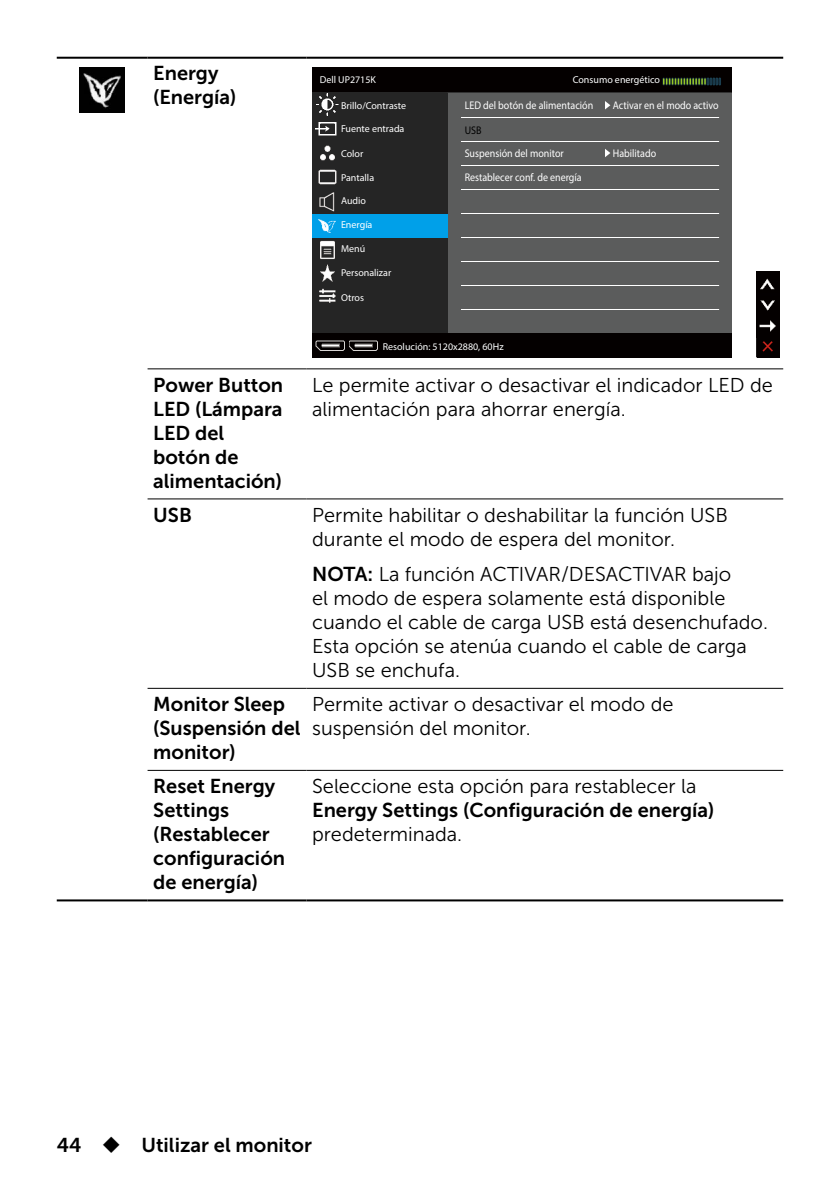
<style>
.page{position:relative;width:840px;height:1191px;background:#fff}
.page>*{position:absolute;margin:0;border:0;box-sizing:border-box;transform-origin:0 0}
.t1{font:20px/24px "Museo Sans For Dell 300";color:#000}
.t2{font:20px/24px "Museo Sans For Dell 700";color:#000}
.t3{font:11px/23.4px "Museo Sans For Dell 500";color:#fff;scale:.9 1}
.t4{font:11px "Museo Sans For Dell 500";color:#000;scale:.9 1}
.t5{font:10px "Museo Sans For Dell 500";color:#fff}
.s1{font-family:"Museo Sans For Dell 700"}
</style>
<div class="page">
<hr style="left:147px;top:368px;width:159px;height:1px;background:#000">
<hr style="left:306px;top:368px;width:476px;height:1px;background:#000">
<hr style="left:147px;top:498px;width:159px;height:1px;background:#000">
<hr style="left:306px;top:498px;width:476px;height:1px;background:#000">
<hr style="left:147px;top:688px;width:159px;height:1px;background:#000">
<hr style="left:306px;top:688px;width:476px;height:1px;background:#000">
<hr style="left:147px;top:770px;width:159px;height:1px;background:#000">
<hr style="left:306px;top:770px;width:476px;height:1px;background:#000">
<hr style="left:57px;top:57px;width:90px;height:2px;background:#000">
<hr style="left:147px;top:57px;width:159px;height:2px;background:#000">
<hr style="left:306px;top:57px;width:476px;height:2px;background:#000">
<hr style="left:57px;top:899px;width:90px;height:2px;background:#000">
<hr style="left:147px;top:899px;width:159px;height:2px;background:#000">
<hr style="left:306px;top:899px;width:476px;height:2px;background:#000">
<img style="left:79px;top:67px;width:46px;height:46px">
<div style="left:312px;top:67px;width:419px;height:290px;background:#040000"></div>
<div style="left:312px;top:93px;width:419px;height:240px;background:#252525"></div>
<div style="left:447px;top:93px;width:284px;height:240px;background:#5b5c5c"></div>
<div style="left:312px;top:214px;width:135px;height:23px;background:#00a0e9"></div>
<img style="left:315px;top:93px;width:23px;height:68px">
<img style="left:318px;top:169px;width:19px;height:16px">
<img style="left:314px;top:237px;width:26px;height:1px">
<img style="left:318px;top:219px;width:18px;height:14px">
<img style="left:319px;top:240px;width:17px;height:63px">
<img style="left:662px;top:77px;width:59px;height:8px">
<svg style="left:756px;top:271px;width:23px;height:1px"></svg>
<img style="left:756px;top:272px;width:23px;height:43px">
<svg style="left:756px;top:294px;width:23px;height:1px"></svg>
<img style="left:756px;top:317px;width:23px;height:40px">
<img style="left:756px;top:315px;width:23px;height:2px">
<img style="left:756px;top:335px;width:23px;height:3px">
<img style="left:319px;top:192px;width:16px;height:20px">
<img style="left:315px;top:340px;width:63px;height:11px">
<img style="left:346px;top:340px;width:2px;height:11px">
<hr style="left:461px;top:117px;width:257px;height:1px;background:#fff">
<hr style="left:461px;top:141px;width:257px;height:1px;background:#fff">
<hr style="left:461px;top:165px;width:257px;height:1px;background:#fff">
<hr style="left:461px;top:213px;width:257px;height:1px;background:#fff">
<hr style="left:461px;top:189px;width:257px;height:1px;background:#fff">
<hr style="left:461px;top:237px;width:257px;height:1px;background:#fff">
<hr style="left:461px;top:261px;width:257px;height:1px;background:#fff">
<hr style="left:461px;top:285px;width:257px;height:1px;background:#fff">
<hr style="left:461px;top:309px;width:257px;height:1px;background:#fff">
<svg style="left:605px;top:149px;width:5px;height:8px"></svg>
<svg style="left:605px;top:101px;width:5px;height:8px"></svg>
<p class="t2" style="left:153px;top:61px;width:85px">Energy (Energía)</p>
<p class="t5" style="left:319px;top:74px;width:58px">Dell UP2715K</p>
<p class="t5" style="left:341px;top:100px;width:66px">Brillo/Contraste</p>
<p class="t5" style="left:341px;top:123px;width:65px">Fuente entrada</p>
<p class="t5" style="left:341px;top:147px;width:24px">Color</p>
<p class="t5" style="left:341px;top:172px;width:35px">Pantalla</p>
<p class="t5" style="left:341px;top:195px;width:26px">Audio</p>
<p class="t5" style="left:341px;top:219px;width:33px">Energía</p>
<p class="t5" style="left:341px;top:242px;width:26px">Menú</p>
<p class="t5" style="left:341px;top:266px;width:52px">Personalizar</p>
<p class="t5" style="left:341px;top:291px;width:24px">Otros</p>
<p class="t5" style="left:572px;top:74px;width:89px">Consumo energético</p>
<p class="t3" style="left:464px;top:94px;width:144px">LED del botón de alimentación</p>
<p class="t3" style="left:464px;top:141px;width:131px">Suspensión del monitor<br>Restablecer conf. de energía</p>
<p class="t4" style="left:464px;top:123px;width:20px">USB</p>
<p class="t3" style="left:612px;top:94px;width:119px">Activar en el modo activo</p>
<p class="t3" style="left:612px;top:142px;width:50px">Habilitado</p>
<p class="t5" style="left:382px;top:340px;width:122px">Resolución: 5120x2880, 60Hz</p>
<p class="t2" style="left:153px;top:372px;width:131px">Power Button<br>LED (Lámpara<br>LED del botón de alimentación)</p>
<p class="t1" style="left:312px;top:373px;width:462px">Le permite activar o desactivar el indicador LED de alimentación para ahorrar energía.</p>
<p class="t2" style="left:153px;top:502px;width:40px">USB</p>
<p class="t1" style="left:312px;top:503px;width:417px">Permite habilitar o deshabilitar la función USB durante el modo de espera del monitor.</p>
<p class="t1" style="left:312px;top:562px;width:457px"><span class="s1">NOTA:</span> La función ACTIVAR/DESACTIVAR bajo<br>el modo de espera solamente está disponible cuando el cable de carga USB está desenchufado.<br>Esta opción se atenúa cuando el cable de carga USB se enchufa.</p>
<p class="t2" style="left:153px;top:692px;width:149px">Monitor Sleep (Suspensión del monitor)</p>
<p class="t1" style="left:312px;top:692px;width:362px">Permite activar o desactivar el modo de suspensión del monitor.</p>
<p class="t2" style="left:153px;top:774px;width:133px">Reset Energy<br>Settings (Restablecer configuración de energía)</p>
<p class="t1" style="left:312px;top:774px;width:385px">Seleccione esta opción para restablecer la</p>
<p class="t2" style="left:312px;top:798px;width:403px">Energy Settings (Configuración de energía)</p>
<p class="t1" style="left:312px;top:822px;width:151px">predeterminada.</p>
<p class="t2" style="left:57px;top:1132px;width:256px">44 ◆ Utilizar el monitor</p>
</div>
